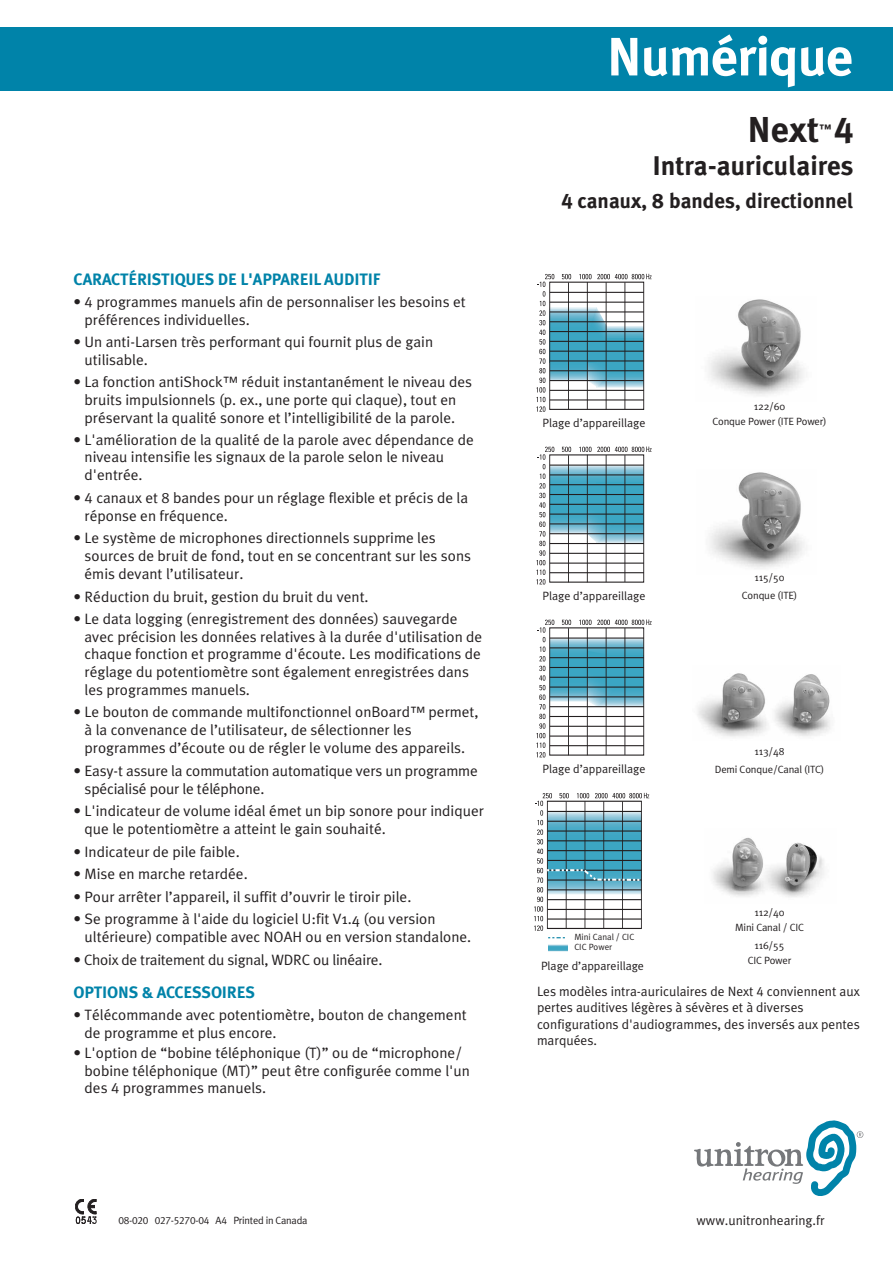
<style>
.page{position:relative;width:893px;height:1263px;background:#fff}
.page>*{position:absolute;margin:0;border:0;box-sizing:border-box;transform-origin:0 0}
.t1{font:700 54px "Meta Plus";letter-spacing:-.015em;color:#fff}
.t2{font:700 36px "Meta Plus";color:#231f20}
.t3{font:700 27px "Meta Plus";color:#231f20}
.t4{font:700 21px "Meta Plus";color:#231f20}
.t5{font:700 16.5px "Meta Plus";letter-spacing:-.01em;color:#0083a9}
.t6{font:15px/18px "Meta Plus Normal";color:#231f20}
.t7{font:13.5px/16.5px "Meta Plus Normal";color:#231f20}
.t8{font:12px "Meta Plus Normal";color:#231f20}
.t9{font:700 12px "Meta Plus";color:#231f20}
.t10{font:10.5px/15px "Meta Plus Normal";letter-spacing:-.015em;color:#231f20;text-align:center}
.t11{font:10.5px "Meta Plus Normal Caps";letter-spacing:-.02em;color:#231f20}
.t12{font:9px/10.8px "Meta Plus Normal";color:#231f20}
.s1{font-family:"Meta Plus Normal Caps"}
.s2{font-family:"Meta Plus Normal"}
.s3{font-family:"Meta Plus Bold Caps";font-weight:400}
</style>
<div class="page">
<div style="left:0;top:27px;width:893px;height:63px;background:#0083a9"></div>
<svg style="left:536px;top:274px;width:116px;height:138px"></svg>
<div style="left:549px;top:282px;width:95px;height:128px;border:1px solid #231f20"></div>
<hr style="left:550px;top:292px;width:94px;height:1px;background:#231f20">
<hr style="left:550px;top:302px;width:94px;height:1px;background:#231f20">
<hr style="left:550px;top:312px;width:94px;height:1px;background:#231f20">
<hr style="left:550px;top:321px;width:94px;height:1px;background:#231f20">
<hr style="left:550px;top:331px;width:94px;height:1px;background:#231f20">
<hr style="left:550px;top:341px;width:93px;height:1px;background:#231f20">
<hr style="left:550px;top:351px;width:94px;height:1px;background:#231f20">
<hr style="left:550px;top:361px;width:94px;height:1px;background:#231f20">
<hr style="left:550px;top:370px;width:94px;height:1px;background:#231f20">
<hr style="left:550px;top:380px;width:94px;height:1px;background:#231f20">
<hr style="left:550px;top:390px;width:94px;height:1px;background:#231f20">
<hr style="left:550px;top:400px;width:94px;height:1px;background:#231f20">
<hr style="left:568px;top:282px;width:1px;height:128px;background:#231f20">
<hr style="left:587px;top:282px;width:1px;height:128px;background:#231f20">
<hr style="left:606px;top:282px;width:1px;height:127px;background:#231f20">
<hr style="left:625px;top:282px;width:1px;height:127px;background:#231f20">
<svg style="left:75px;top:1199px;width:22px;height:25px"></svg>
<svg style="left:694px;top:1120px;width:169px;height:76px"></svg>
<svg style="left:536px;top:447px;width:116px;height:137px"></svg>
<div style="left:549px;top:455px;width:95px;height:127px;border:1px solid #231f20"></div>
<hr style="left:550px;top:465px;width:94px;height:1px;background:#231f20">
<hr style="left:550px;top:475px;width:94px;height:1px;background:#231f20">
<hr style="left:550px;top:484px;width:94px;height:1px;background:#231f20">
<hr style="left:550px;top:494px;width:94px;height:1px;background:#231f20">
<hr style="left:550px;top:504px;width:94px;height:1px;background:#231f20">
<hr style="left:550px;top:514px;width:93px;height:1px;background:#231f20">
<hr style="left:550px;top:524px;width:94px;height:1px;background:#231f20">
<hr style="left:550px;top:533px;width:94px;height:1px;background:#231f20">
<hr style="left:550px;top:543px;width:94px;height:1px;background:#231f20">
<hr style="left:550px;top:553px;width:94px;height:1px;background:#231f20">
<hr style="left:550px;top:563px;width:94px;height:1px;background:#231f20">
<hr style="left:550px;top:572px;width:94px;height:1px;background:#231f20">
<hr style="left:568px;top:455px;width:1px;height:127px;background:#231f20">
<hr style="left:587px;top:455px;width:1px;height:127px;background:#231f20">
<hr style="left:606px;top:455px;width:1px;height:127px;background:#231f20">
<hr style="left:625px;top:455px;width:1px;height:127px;background:#231f20">
<svg style="left:536px;top:619px;width:116px;height:138px"></svg>
<div style="left:549px;top:628px;width:95px;height:127px;border:1px solid #231f20"></div>
<hr style="left:550px;top:638px;width:94px;height:1px;background:#231f20">
<hr style="left:550px;top:648px;width:94px;height:1px;background:#231f20">
<hr style="left:550px;top:657px;width:94px;height:1px;background:#231f20">
<hr style="left:550px;top:667px;width:94px;height:1px;background:#231f20">
<hr style="left:550px;top:677px;width:94px;height:1px;background:#231f20">
<hr style="left:550px;top:687px;width:93px;height:1px;background:#231f20">
<hr style="left:550px;top:697px;width:94px;height:1px;background:#231f20">
<hr style="left:550px;top:706px;width:94px;height:1px;background:#231f20">
<hr style="left:550px;top:716px;width:94px;height:1px;background:#231f20">
<hr style="left:550px;top:726px;width:94px;height:1px;background:#231f20">
<hr style="left:550px;top:736px;width:94px;height:1px;background:#231f20">
<hr style="left:550px;top:745px;width:94px;height:1px;background:#231f20">
<hr style="left:568px;top:628px;width:1px;height:127px;background:#231f20">
<hr style="left:587px;top:628px;width:1px;height:127px;background:#231f20">
<hr style="left:606px;top:628px;width:1px;height:127px;background:#231f20">
<hr style="left:625px;top:628px;width:1px;height:127px;background:#231f20">
<img style="left:709px;top:299px;width:95px;height:97px">
<img style="left:710px;top:472px;width:94px;height:97px">
<img style="left:697px;top:673px;width:133px;height:64px">
<img style="left:713px;top:837px;width:111px;height:60px">
<svg style="left:534px;top:793px;width:115px;height:138px"></svg>
<svg style="left:548px;top:937px;width:17px;height:1px"></svg>
<p class="t5" style="left:74px;top:269px;width:309px">CARACTÉRISTIQUES DE L'APPAREIL AUDITIF</p>
<p class="t6" style="left:85px;top:293px;width:383px;text-indent:-11px">• <span class="s1">4</span> programmes manuels afin de personnaliser les besoins et préférences individuelles.</p>
<p class="t6" style="left:85px;top:333px;width:350px;text-indent:-11px">• Un anti-Larsen très performant qui fournit plus de gain utilisable.</p>
<p class="t6" style="left:74px;top:373px;width:400px;text-align:center">• La fonction antiShock™ réduit instantanément le niveau des bruits impulsionnels (p. ex., une porte qui claque), tout en préservant la qualité sonore et l’intelligibilité de la parole.</p>
<p class="t6" style="left:85px;top:431px;width:391px;text-indent:-11px">• L'amélioration de la qualité de la parole avec dépendance de niveau intensifie les signaux de la parole selon le niveau d'entrée.</p>
<p class="t6" style="left:85px;top:488px;width:385px;text-indent:-11px">• <span class="s1">4</span> canaux et 8 bandes pour un réglage flexible et précis de la réponse en fréquence.</p>
<p class="t6" style="left:85px;top:529px;width:388px;text-indent:-11px">• Le système de microphones directionnels supprime les sources de bruit de fond, tout en se concentrant sur les sons émis devant l’utilisateur.</p>
<p class="t6" style="left:74px;top:587px;width:297px">• Réduction du bruit, gestion du bruit du vent.</p>
<p class="t6" style="left:85px;top:610px;width:399px;text-indent:-11px">• Le data logging (enregistrement des données) sauvegarde avec précision les données relatives à la durée d'utilisation de chaque fonction et programme d'écoute. Les modifications de réglage du potentiomètre sont également enregistrées dans les programmes manuels.</p>
<p class="t6" style="left:85px;top:703px;width:396px;text-indent:-11px">• Le bouton de commande multifonctionnel onBoard™ permet, à la convenance de l’utilisateur, de sélectionner les programmes d’écoute ou de régler le volume des appareils.</p>
<p class="t6" style="left:85px;top:761px;width:395px;text-indent:-11px">• Easy-t assure la commutation automatique vers un programme spécialisé pour le téléphone.</p>
<p class="t6" style="left:85px;top:802px;width:401px;text-indent:-11px">• L'indicateur de volume idéal émet un bip sonore pour indiquer que le potentiomètre a atteint le gain souhaité.</p>
<p class="t6" style="left:74px;top:842px;width:168px">• Indicateur de pile faible.</p>
<p class="t6" style="left:74px;top:865px;width:176px">• Mise en marche retardée.</p>
<p class="t6" style="left:74px;top:887px;width:339px">• Pour arrêter l’appareil, il suffit d’ouvrir le tiroir pile.</p>
<p class="t6" style="left:85px;top:910px;width:388px;text-indent:-11px">• Se programme à l'aide du logiciel U:fit V1.4 (ou version ultérieure) compatible avec NOAH ou en version standalone.</p>
<p class="t6" style="left:74px;top:950px;width:310px">• Choix de traitement du signal, WDRC ou linéaire.</p>
<p class="t5" style="left:74px;top:982px;width:183px">OPTIONS &amp; ACCESSOIRES</p>
<p class="t6" style="left:85px;top:1006px;width:384px;text-indent:-11px">• Télécommande avec potentiomètre, bouton de changement de programme et plus encore.</p>
<p class="t6" style="left:85px;top:1045px;width:387px;line-height:17.2px;text-indent:-11px">• L'option de “bobine téléphonique (T)” ou de “microphone/ bobine téléphonique (MT)” peut être configurée comme l'un des <span class="s1">4</span> programmes manuels.</p>
<p class="t11" style="left:118px;top:1214px;width:190px">08-020 027-5270-04 A4 <span class="s2">Printed in Canada</span></p>
<h1 class="t1" style="left:607px;top:25px;width:248px">Numérique</h1>
<h2 class="t2" style="left:747px;top:109px;width:108px">Next <span class="s3">4</span></h2>
<p class="t9" style="left:819px;top:122px;width:14px">™</p>
<h3 class="t3" style="left:652px;top:150px;width:203px">Intra-auriculaires</h3>
<h3 class="t4" style="left:562px;top:189px;width:294px"><span class="s3">4</span> canaux, 8 bandes, directionnel</h3>
<p class="t8" style="left:543px;top:416px;width:104px">Plage d’appareillage</p>
<p class="t8" style="left:543px;top:589px;width:104px">Plage d’appareillage</p>
<p class="t8" style="left:543px;top:762px;width:104px">Plage d’appareillage</p>
<p class="t10" style="left:712px;top:398px;width:116px">122/60<br>Conque Power (ITE Power)</p>
<p class="t10" style="left:742px;top:569px;width:57px;line-height:18px">115/50<br>Conque (ITE)</p>
<p class="t10" style="left:715px;top:742px;width:111px;line-height:18px">113/48<br>Demi Conque/Canal (ITC)</p>
<p class="t10" style="left:735px;top:905px;width:70px">112/40<br>Mini Canal / CIC</p>
<p class="t10" style="left:748px;top:938px;width:45px">116/55<br>CIC Power</p>
<p class="t7" style="left:537px;top:983px;width:324px">Les modèles intra-auriculaires de Next <span class="s1">4</span> conviennent aux pertes auditives légères à sévères et à diverses configurations d'audiogrammes, des inversés aux pentes marquées.</p>
<p class="t12" style="left:574px;top:931px;width:61px">Mini Canal / CIC<br>CIC Power</p>
<p class="t8" style="left:541px;top:958px;width:104px">Plage d’appareillage</p>
<p class="t7" style="left:697px;top:1212px;width:130px">www.unitronhearing.fr</p>
</div>
